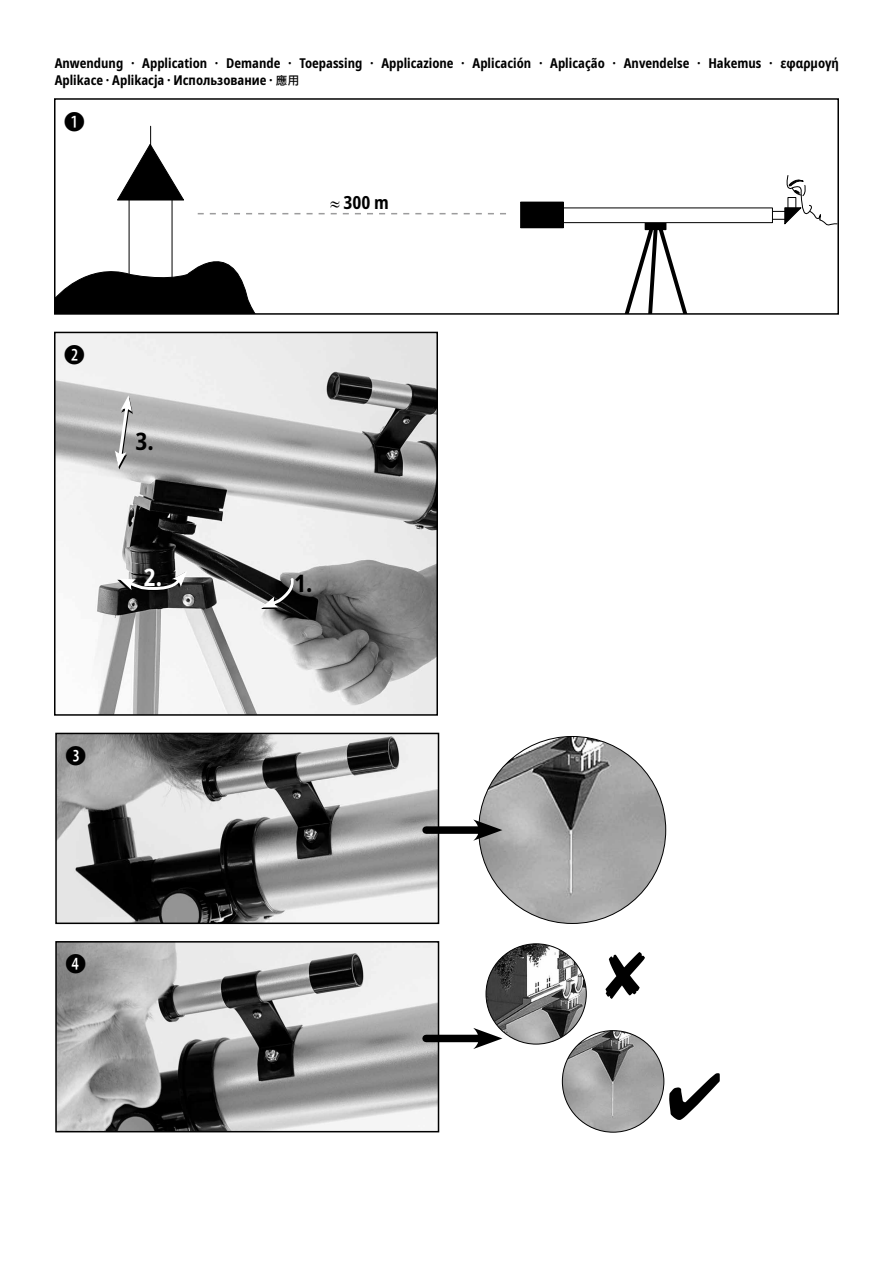
<style>
.page{position:relative;width:893px;height:1263px;background:#fff}
.page>*{position:absolute;margin:0;border:0;box-sizing:border-box;transform-origin:0 0}
.t1{font:27px "Combi Numerals Solid";color:#000}
.t2{font:700 condensed 24px "Noto Sans";color:#000}
.t3{font:700 condensed 24px "Noto Sans";color:#fff}
.t4{font:700 condensed 18px "Noto Sans";color:#000}
.t5{font:700 condensed 13.5px/16.2px "Noto Sans";color:#000}
.s1{font-family:"Microsoft Jheng Hei";font-stretch:normal;font-size:12px}
</style>
<div class="page">
<img style="left:58px;top:944px;width:378px;height:185px">
<div style="left:55px;top:941px;width:384px;height:191px;border:2px solid #000"></div>
<div style="left:67px;top:955px;width:17px;height:17px;background:#fff;border-radius:50%"></div>
<img style="left:58px;top:736px;width:378px;height:185px">
<div style="left:55px;top:733px;width:384px;height:191px;border:2px solid #000"></div>
<div style="left:67px;top:746px;width:17px;height:17px;background:#fff;border-radius:50%"></div>
<svg style="left:57px;top:235px;width:198px;height:77px"></svg>
<svg style="left:625px;top:225px;width:62px;height:87px"></svg>
<div style="left:645px;top:221px;width:21px;height:9px;background:#000"></div>
<div style="left:760px;top:211px;width:26px;height:9px;border:1px solid #000"></div>
<div style="left:558px;top:208px;width:214px;height:15px;background:#fff"></div>
<div style="left:557px;top:207px;width:216px;height:16px;border:1px solid #000"></div>
<div style="left:521px;top:202px;width:42px;height:26px;background:#000"></div>
<div style="left:520px;top:202px;width:44px;height:26px;border:1px solid #000"></div>
<svg style="left:784px;top:175px;width:52px;height:51px"></svg>
<div style="left:129px;top:196px;width:44px;height:83px;border:1px solid #000"></div>
<svg style="left:117px;top:126px;width:67px;height:75px"></svg>
<div style="left:54px;top:98px;width:785px;height:217px;border:2px solid #000"></div>
<svg style="left:198px;top:213px;width:308px;height:1px"></svg>
<img style="left:479px;top:736px;width:187px;height:187px;border-radius:93px">
<div style="left:426px;top:826px;width:59px;height:8px;background:#000"></div>
<svg style="left:473px;top:819px;width:29px;height:22px"></svg>
<div style="left:426px;top:1035px;width:59px;height:7px;background:#000"></div>
<svg style="left:473px;top:1028px;width:29px;height:21px"></svg>
<img style="left:486px;top:944px;width:100px;height:100px;border-radius:50px">
<img style="left:562px;top:1031px;width:102px;height:101px;border-radius:51px">
<img style="left:57px;top:335px;width:378px;height:378px">
<div style="left:54px;top:332px;width:384px;height:384px;border:2px solid #000"></div>
<svg style="left:261px;top:576px;width:34px;height:33px"></svg>
<svg style="left:117px;top:571px;width:70px;height:21px"></svg>
<svg style="left:115px;top:395px;width:18px;height:74px"></svg>
<div style="left:66px;top:345px;width:17px;height:18px;background:#fff;border-radius:50%"></div>
<p class="t5" style="left:55px;top:56px;width:786px">Anwendung · Application · Demande · Toepassing · Applicazione · Aplicación · Aplicação · Anvendelse · Hakemus · εφαρμογή<br>Aplikace · Aplikacja · Использование · <span class="s1">應用</span></p>
<h1 class="t1" style="left:64px;top:105px;width:23px">B</h1>
<h3 class="t4" style="left:330px;top:190px;width:60px">≈ 300 m</h3>
<h1 class="t1" style="left:64px;top:339px;width:23px">C</h1>
<h2 class="t2" style="left:135px;top:424px;width:20px">3.</h2>
<h2 class="t3" style="left:144px;top:560px;width:20px">2.</h2>
<h2 class="t2" style="left:294px;top:566px;width:20px">1.</h2>
<h1 class="t1" style="left:65px;top:740px;width:23px">D</h1>
<h1 class="t1" style="left:65px;top:948px;width:23px">E</h1>
</div>
